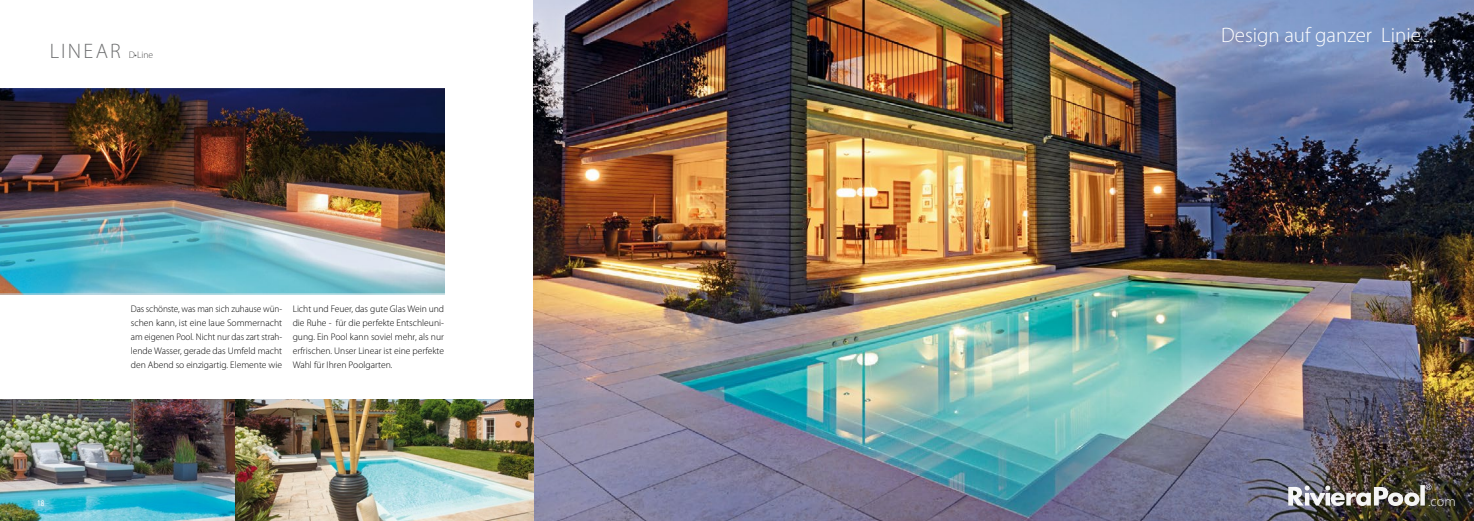
<style>
.page{position:relative;width:1474px;height:521px;background:#fff}
.page>*{position:absolute;margin:0;border:0;box-sizing:border-box;transform-origin:0 0}
.t1{font:300 21px "Myriad Pro";color:#fff}
.t2{font:300 21px "Myriad Pro";letter-spacing:.105em;color:#6e6f70}
.t3{font:300 14px "Myriad Pro";color:#fff}
.t4{font:300 9.62px/14px "Myriad Pro";color:#000;text-align:justify;scale:.96 1}
.t5{font:300 9.62px/14px "Myriad Pro";color:#000;text-align:justify}
.t6{font:8.75px "Myriad Pro";color:#fff;scale:.8 1}
.s1{font-size:9.62px;color:#000}
</style>
<div class="page">
<img style="left:533px;top:0;width:940px;height:521px">
<img style="left:0;top:88px;width:444px;height:206px">
<img style="left:0;top:399px;width:533px;height:122px">
<img style="left:1288px;top:484px;width:143px;height:22px">
<h1 class="t2" style="left:50px;top:38px;width:105px">LINEAR <span class="s1">D•Line</span></h1>
<p class="t4" style="left:131px;top:301px;width:159px">Das schönste, was man sich zuhause wün&shy;schen kann, ist eine laue Sommernacht am eigenen Pool. Nicht nur das zart strah&shy;lende Wasser, gerade das Umfeld macht den Abend so einzigartig. Elemente wie</p>
<p class="t5" style="left:293px;top:301px;width:153px">Licht und Feuer, das gute Glas Wein und die Ruhe - für die perfekte Entschleuni&shy;gung. Ein Pool kann soviel mehr, als nur erfrischen. Unser Linear ist eine perfekte Wahl für Ihren Poolgarten.</p>
<h1 class="t1" style="left:1221px;top:23px;width:217px">Design auf ganzer Linie ...</h1>
<p class="t6" style="left:37px;top:498px;width:10px">18</p>
<h2 class="t3" style="left:1428px;top:493px;width:29px">.com</h2>
</div>
